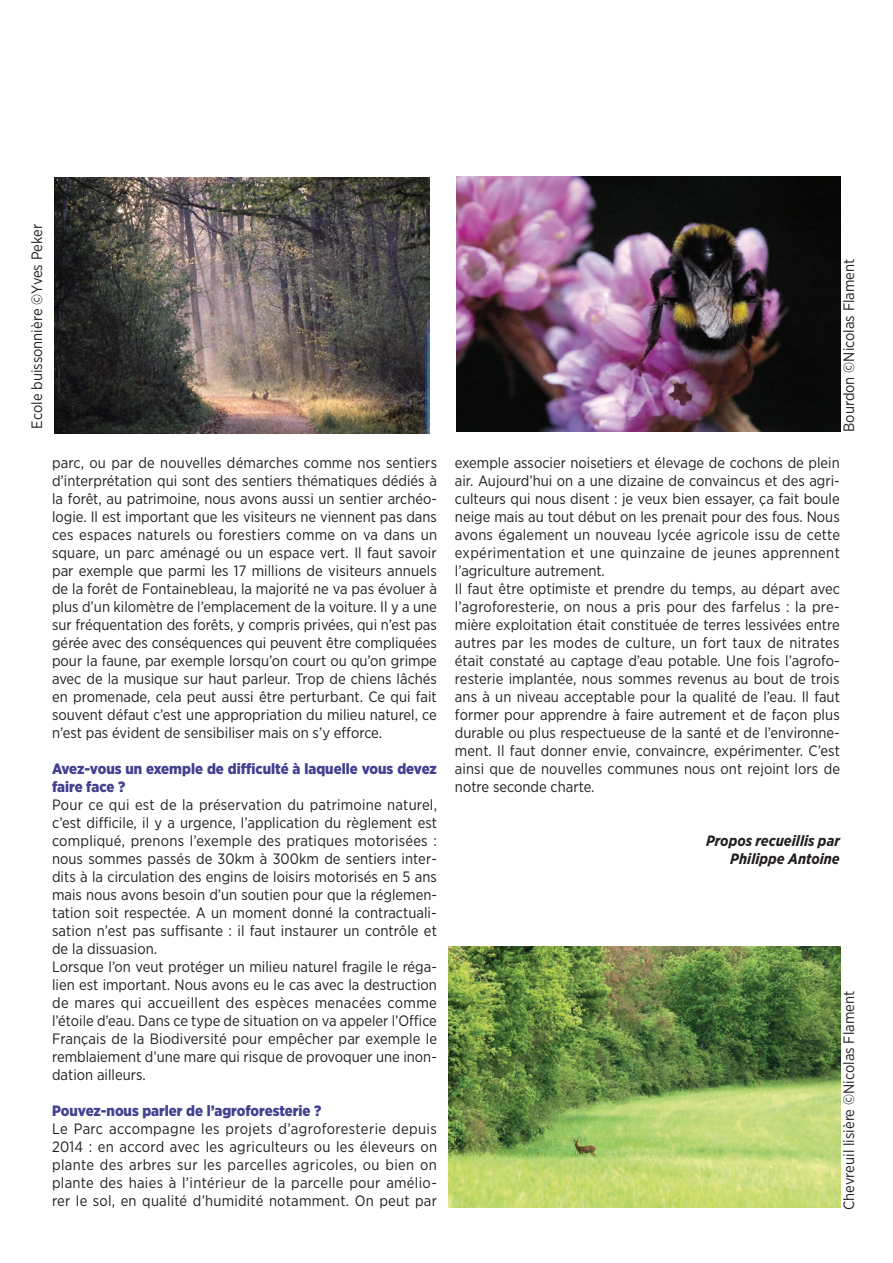
<style>
.page{position:relative;width:893px;height:1263px;background:#fff}
.page>*{position:absolute;margin:0;border:0;box-sizing:border-box;transform-origin:0 0}
.t1{font:15px/18px "Gotham Narrow";color:#231f20;text-align:justify}
.t2{font:900 15px/18px "Gotham Narrow";color:#434190}
.t3{font:italic 700 15px/18px "Gotham Narrow";color:#231f20;text-align:right}
</style>
<div class="page">
<img style="left:55px;top:178px;width:375px;height:255px">
<img style="left:449px;top:947px;width:391px;height:260px">
<img style="left:457px;top:176px;width:383px;height:255px">
<p class="t1" style="left:27px;top:428px;width:206px;rotate:-90deg">Ecole buissonnière ©Yves Peker</p>
<p class="t1" style="left:52px;top:453px;width:386px">parc, ou par de nouvelles démarches comme nos sentiers d’interprétation qui sont des sentiers thématiques dédiés à la forêt, au patrimoine, nous avons aussi un sentier archéo&shy;logie. Il est important que les visiteurs ne viennent pas dans ces espaces naturels ou forestiers comme on va dans un square, un parc aménagé ou un espace vert. Il faut savoir par exemple que parmi les 17 millions de visiteurs annuels de la forêt de Fontainebleau, la majorité ne va pas évoluer à plus d’un kilomètre de l’emplacement de la voiture. Il y a une sur fréquentation des forêts, y compris privées, qui n’est pas gérée avec des conséquences qui peuvent être compliquées pour la faune, par exemple lorsqu’on court ou qu’on grimpe avec de la musique sur haut parleur. Trop de chiens lâchés en promenade, cela peut aussi être perturbant. Ce qui fait souvent défaut c’est une appropriation du milieu naturel, ce n’est pas évident de sensibiliser mais on s’y efforce.</p>
<p class="t2" style="left:52px;top:760px;width:386px">Avez-vous un exemple de difficulté à laquelle vous devez faire face ?</p>
<p class="t1" style="left:52px;top:795px;width:386px;text-align:left">Pour ce qui est de la préservation du patrimoine naturel, c’est difficile, il y a urgence, l’application du règlement est compliqué, prenons l’exemple des pratiques motorisées : nous sommes passés de 30km à 300km de sentiers inter&shy;dits à la circulation des engins de loisirs motorisés en 5 ans mais nous avons besoin d’un soutien pour que la réglemen&shy;tation soit respectée. A un moment donné la contractuali&shy;sation n’est pas suffisante : il faut instaurer un contrôle et de la dissuasion.<br>Lorsque l’on veut protéger un milieu naturel fragile le réga&shy;lien est important. Nous avons eu le cas avec la destruction de mares qui accueillent des espèces menacées comme l’étoile d’eau. Dans ce type de situation on va appeler l’Office Français de la Biodiversité pour empêcher par exemple le remblaiement d’une mare qui risque de provoquer une inon&shy;dation ailleurs.</p>
<p class="t2" style="left:52px;top:1102px;width:271px">Pouvez-nous parler de l’agroforesterie ?</p>
<p class="t1" style="left:52px;top:1119px;width:387px">Le Parc accompagne les projets d’agroforesterie depuis 2014 : en accord avec les agriculteurs ou les éleveurs on plante des arbres sur les parcelles agricoles, ou bien on plante des haies à l’intérieur de la parcelle pour amélio&shy;rer le sol, en qualité d’humidité notamment. On peut par</p>
<p class="t1" style="left:840px;top:432px;width:175px;rotate:-90deg">Bourdon ©Nicolas Flament</p>
<p class="t1" style="left:455px;top:453px;width:387px;text-align:left">exemple associer noisetiers et élevage de cochons de plein air. Aujourd’hui on a une dizaine de convaincus et des agri&shy;culteurs qui nous disent : je veux bien essayer, ça fait boule neige mais au tout début on les prenait pour des fous. Nous avons également un nouveau lycée agricole issu de cette expérimentation et une quinzaine de jeunes apprennent l’agriculture autrement.<br>Il faut être optimiste et prendre du temps, au départ avec l’agroforesterie, on nous a pris pour des farfelus : la pre&shy;mière exploitation était constituée de terres lessivées entre autres par les modes de culture, un fort taux de nitrates était constaté au captage d’eau potable. Une fois l’agrofo&shy;resterie implantée, nous sommes revenus au bout de trois ans à un niveau acceptable pour la qualité de l’eau. Il faut former pour apprendre à faire autrement et de façon plus durable ou plus respectueuse de la santé et de l’environne&shy;ment. Il faut donner envie, convaincre, expérimenter. C’est ainsi que de nouvelles communes nous ont rejoint lors de notre seconde charte.</p>
<p class="t3" style="left:706px;top:832px;width:135px">Propos recueillis par<br>Philippe Antoine</p>
<p class="t1" style="left:840px;top:1210px;width:220px;rotate:-90deg">Chevreuil lisière ©Nicolas Flament</p>
</div>
